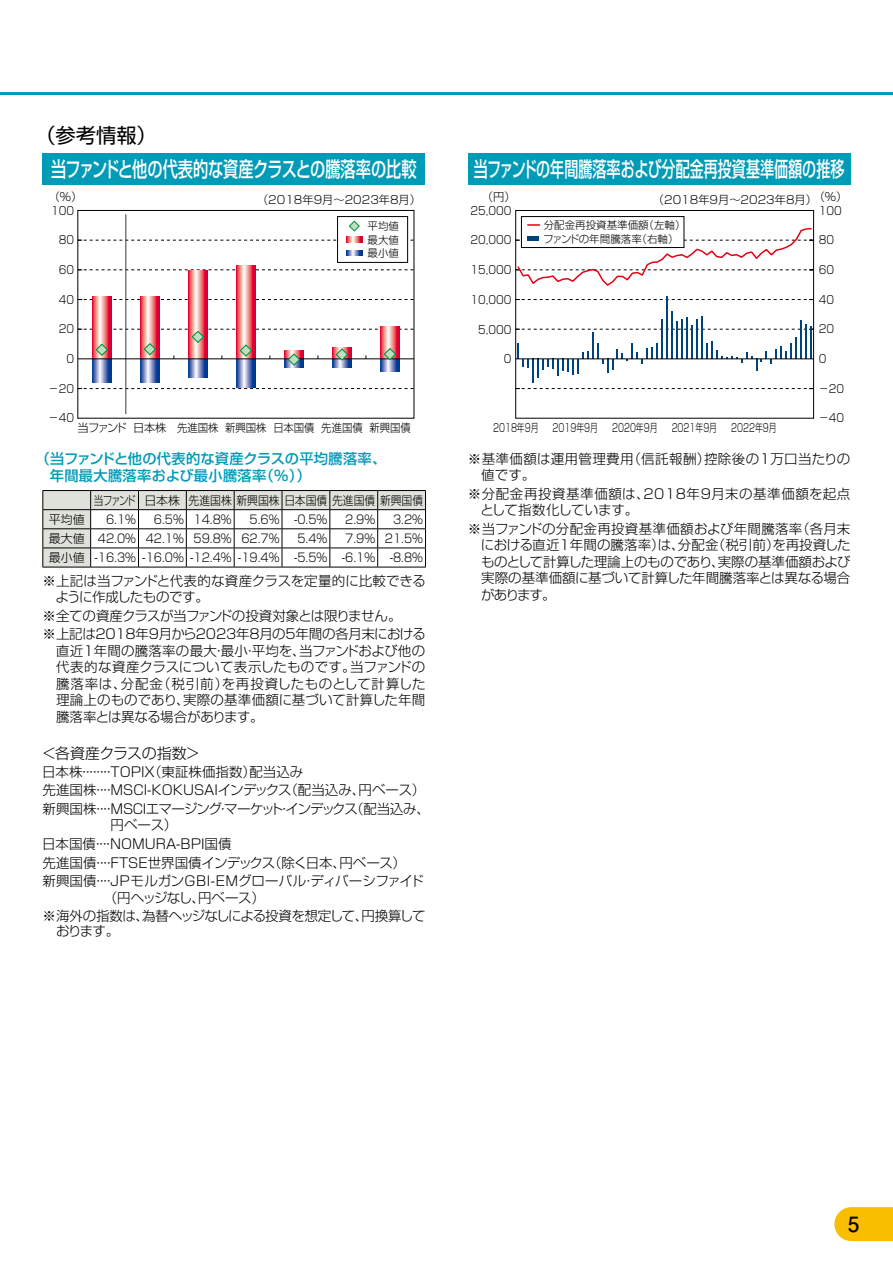
<style>
.page{position:relative;width:893px;height:1263px;background:#fff}
.page>*{position:absolute;margin:0;border:0;box-sizing:border-box;transform-origin:0 0}
.t1{font:500 21px "Shin Go Pr 5";color:#fff;scale:.67 1}
.t2{font:500 21px "Shin Go Pr 5";color:#fff;scale:.72 1}
.t3{font:700 21px "Futo Go B101 Pr 5";color:#000}
.t4{font:20.25px "Shin Go Pr 5";color:#000}
.t5{font:300 15px "Shin Go Pr 5";letter-spacing:-.02em;color:#000}
.t6{font:500 14.25px/16.5px "Shin Go Pr 5";letter-spacing:.02em;color:#009bb6}
.t7{font:300 13.5px/16.5px "Shin Go Pr 5";letter-spacing:-.01em;color:#000}
.t8{font:300 13.5px/17.7px "Shin Go Pr 5";letter-spacing:-.04em;color:#000}
.t9{font:300 13.5px/16.5px "Shin Go Pr 5";letter-spacing:.04em;color:#000}
.t10{font:300 13.5px/16.5px "Shin Go Pr 5";letter-spacing:.03em;color:#000}
.t11{font:300 12px/19.2px "Shin Go Pr 5";color:#000;text-align:right;scale:.9 1}
.t12{font:300 12px "Shin Go Pr 5";color:#000;scale:.8 1}
.t13{font:300 12px "Shin Go Pr 5";color:#000}
.t14{font:300 11.25px "Shin Go Pr 5";color:#000}
.t15{font:300 11.25px "Shin Go Pr 5";color:#000;scale:.9 1}
.t16{font:300 11.25px "Shin Go Pr 5";color:#000;scale:.7 1}
.t17{font:300 10.5px/13.5px "Shin Go Pr 5";color:#000;text-align:justify}
</style>
<div class="page">
<hr style="left:0;top:92px;width:893px;height:3px;background:#009bb6">
<svg style="left:834px;top:1207px;width:59px;height:34px;background:#fac212"></svg>
<div style="left:43px;top:153px;width:382px;height:32px;background:#009bb6"></div>
<div style="left:468px;top:153px;width:382px;height:32px;background:#009bb6"></div>
<svg style="left:43px;top:490px;width:383px;height:77px"></svg>
<hr style="left:43px;top:567px;width:48px;height:1px;background:#000">
<hr style="left:91px;top:567px;width:47px;height:1px;background:#000">
<hr style="left:138px;top:567px;width:48px;height:1px;background:#000">
<hr style="left:186px;top:567px;width:48px;height:1px;background:#000">
<hr style="left:234px;top:567px;width:48px;height:1px;background:#000">
<hr style="left:282px;top:567px;width:48px;height:1px;background:#000">
<hr style="left:330px;top:567px;width:48px;height:1px;background:#000">
<hr style="left:378px;top:567px;width:48px;height:1px;background:#000">
<svg style="left:517px;top:388px;width:295px;height:1px"></svg>
<svg style="left:517px;top:329px;width:293px;height:1px"></svg>
<svg style="left:517px;top:299px;width:295px;height:1px"></svg>
<div style="left:515px;top:210px;width:299px;height:208px;border:1px solid #000"></div>
<hr style="left:810px;top:326px;width:2px;height:33px;background:#00437c">
<hr style="left:805px;top:325px;width:2px;height:34px;background:#00437c">
<hr style="left:800px;top:320px;width:2px;height:39px;background:#00437c">
<hr style="left:795px;top:337px;width:2px;height:22px;background:#00437c">
<svg style="left:706px;top:342px;width:86px;height:29px"></svg>
<hr style="left:701px;top:316px;width:2px;height:43px;background:#00437c">
<hr style="left:696px;top:319px;width:2px;height:40px;background:#00437c">
<hr style="left:691px;top:325px;width:2px;height:34px;background:#00437c">
<hr style="left:686px;top:317px;width:2px;height:42px;background:#00437c">
<hr style="left:681px;top:320px;width:2px;height:39px;background:#00437c">
<hr style="left:676px;top:321px;width:2px;height:38px;background:#00437c">
<hr style="left:671px;top:311px;width:2px;height:48px;background:#00437c">
<hr style="left:666px;top:297px;width:2px;height:62px;background:#00437c">
<hr style="left:661px;top:320px;width:2px;height:39px;background:#00437c">
<svg style="left:597px;top:343px;width:61px;height:30px"></svg>
<hr style="left:592px;top:332px;width:2px;height:27px;background:#00437c">
<svg style="left:537px;top:352px;width:52px;height:26px"></svg>
<hr style="left:532px;top:359px;width:2px;height:24px;background:#00437c">
<svg style="left:517px;top:343px;width:12px;height:24px"></svg>
<div style="left:521px;top:216px;width:163px;height:32px;border:1px solid #000"></div>
<svg style="left:516px;top:224px;width:298px;height:63px"></svg>
<hr style="left:516px;top:359px;width:298px;height:1px;background:#000">
<svg style="left:80px;top:388px;width:332px;height:1px"></svg>
<svg style="left:80px;top:299px;width:332px;height:1px"></svg>
<svg style="left:80px;top:269px;width:332px;height:2px"></svg>
<svg style="left:80px;top:240px;width:332px;height:1px"></svg>
<div style="left:78px;top:210px;width:336px;height:208px;border:1px solid #000"></div>
<hr style="left:125px;top:214px;width:1px;height:200px;background:#3e3a39">
<div style="left:338px;top:217px;width:70px;height:45px;background:#fff"></div>
<div style="left:337px;top:216px;width:71px;height:47px;border:1px solid #000"></div>
<svg style="left:346px;top:236px;width:16px;height:6px"></svg>
<svg style="left:346px;top:250px;width:16px;height:6px"></svg>
<svg style="left:349px;top:220px;width:11px;height:12px"></svg>
<svg style="left:380px;top:367px;width:20px;height:5px"></svg>
<svg style="left:332px;top:367px;width:20px;height:1px"></svg>
<svg style="left:236px;top:367px;width:19px;height:21px"></svg>
<svg style="left:188px;top:367px;width:19px;height:10px"></svg>
<svg style="left:140px;top:367px;width:19px;height:16px"></svg>
<svg style="left:92px;top:367px;width:19px;height:16px"></svg>
<svg style="left:380px;top:327px;width:20px;height:2px"></svg>
<svg style="left:236px;top:266px;width:19px;height:63px"></svg>
<svg style="left:188px;top:270px;width:19px;height:59px"></svg>
<svg style="left:140px;top:296px;width:19px;height:33px"></svg>
<svg style="left:92px;top:297px;width:19px;height:32px"></svg>
<svg style="left:78px;top:329px;width:336px;height:38px"></svg>
<h2 class="t4" style="left:35px;top:119px;width:123px">（参考情報）</h2>
<h1 class="t2" style="left:51px;top:152px;width:509px">当ファンドと他の代表的な資産クラスとの騰落率の比較</h1>
<h1 class="t1" style="left:474px;top:152px;width:555px">当ファンドの年間騰落率および分配金再投資基準価額の推移</h1>
<p class="t14" style="left:49px;top:188px;width:35px">（％）</p>
<p class="t14" style="left:257px;top:191px;width:166px">（2018年9月～2023年8月）</p>
<p class="t14" style="left:653px;top:191px;width:166px">（2018年9月～2023年8月）</p>
<p class="t14" style="left:482px;top:188px;width:35px">（円）</p>
<p class="t14" style="left:814px;top:188px;width:35px">（％）</p>
<p class="t17" style="left:543px;top:231px;width:137px">ファンドの年間騰落率（右軸）</p>
<p class="t15" style="left:51px;top:201px;width:27px">100</p>
<p class="t15" style="left:471px;top:201px;width:47px">25,000</p>
<p class="t15" style="left:819px;top:201px;width:27px">100</p>
<p class="t15" style="left:819px;top:231px;width:19px">80</p>
<p class="t15" style="left:819px;top:260px;width:19px">60</p>
<p class="t15" style="left:819px;top:290px;width:19px">40</p>
<p class="t15" style="left:819px;top:320px;width:19px">20</p>
<p class="t15" style="left:819px;top:350px;width:10px">0</p>
<p class="t15" style="left:819px;top:379px;width:30px">－20</p>
<p class="t15" style="left:819px;top:409px;width:30px">－40</p>
<p class="t17" style="left:544px;top:218px;width:143px">分配金再投資基準価額（左軸）</p>
<p class="t17" style="left:368px;top:218px;width:33px">平均値最大値最小値</p>
<p class="t15" style="left:59px;top:231px;width:19px">80</p>
<p class="t15" style="left:471px;top:231px;width:47px">20,000</p>
<p class="t15" style="left:59px;top:260px;width:19px">60</p>
<p class="t15" style="left:471px;top:261px;width:47px">15,000</p>
<p class="t15" style="left:59px;top:290px;width:19px">40</p>
<p class="t15" style="left:471px;top:290px;width:47px">10,000</p>
<p class="t15" style="left:59px;top:320px;width:19px">20</p>
<p class="t15" style="left:478px;top:320px;width:39px">5,000</p>
<p class="t15" style="left:66px;top:350px;width:10px">0</p>
<p class="t15" style="left:504px;top:350px;width:10px">0</p>
<p class="t15" style="left:49px;top:379px;width:30px">－20</p>
<p class="t15" style="left:49px;top:409px;width:30px">－40</p>
<p class="t16" style="left:493px;top:419px;width:151px">2018年9月 2019年9月</p>
<p class="t16" style="left:612px;top:419px;width:66px">2020年9月</p>
<p class="t16" style="left:672px;top:419px;width:66px">2021年9月</p>
<p class="t16" style="left:731px;top:419px;width:66px">2022年9月</p>
<p class="t14" style="left:77px;top:419px;width:335px">当ファンド日本株 先進国株 新興国株 日本国債 先進国債 新興国債</p>
<p class="t6" style="left:50px;top:449px;width:338px;text-indent:-14px">（当ファンドと他の代表的な資産クラスの平均騰落率、年間最大騰落率および最小騰落率（％））</p>
<p class="t12" style="left:94px;top:490px;width:413px">当ファンド 日本株 先進国株新興国株日本国債先進国債新興国債</p>
<p class="t13" style="left:49px;top:509px;width:37px">平均値</p>
<p class="t11" style="left:106px;top:508px;width:35px">6.1%</p>
<p class="t11" style="left:154px;top:508px;width:88px">6.5% 14.8%</p>
<p class="t11" style="left:250px;top:508px;width:88px">5.6% -0.5%</p>
<p class="t11" style="left:345px;top:508px;width:35px">2.9%</p>
<p class="t11" style="left:393px;top:508px;width:35px">3.2%</p>
<p class="t13" style="left:49px;top:528px;width:232px">最大値 42.0% 42.1% 59.8% 62.7%</p>
<p class="t11" style="left:297px;top:528px;width:35px">5.4%</p>
<p class="t11" style="left:49px;top:528px;width:417px">7.9% 21.5%<br>最小値 -16.3% -16.0% -12.4% -19.4% -5.5% -6.1% -8.8%</p>
<p class="t7" style="left:56px;top:571px;width:372px;text-indent:-13px">※上記は当ファンドと代表的な資産クラスを定量的に比較できるように作成したものです。</p>
<p class="t7" style="left:43px;top:605px;width:385px;line-height:18.6px">※全ての資産クラスが当ファンドの投資対象とは限りません。<br>※上記は2018年9月から2023年8月の5年間の各月末における</p>
<p class="t7" style="left:56px;top:641px;width:371px;text-align:justify">直近1年間の騰落率の最大・最小・平均を、当ファンドおよび他の代表的な資産クラスについて表示したものです。当ファンドの騰落率は、分配金（税引前）を再投資したものとして計算した理論上のものであり、実際の基準価額に基づいて計算した年間騰落率とは異なる場合があります。</p>
<p class="t5" style="left:42px;top:741px;width:160px">＜各資産クラスの指数＞</p>
<p class="t7" style="left:42px;top:761px;width:389px;line-height:18.6px">日本株・・・・・・・・TOPIX（東証株価指数）配当込み<br>先進国株・・・・MSCI-KOKUSAIインデックス（配当込み、円ベース）新興国株・・・・MSCIエマージング・マーケット・インデックス（配当込み、</p>
<p class="t7" style="left:42px;top:815px;width:383px;line-height:18.6px;text-indent:68px">円ベース）<br>日本国債・・・・NOMURA-BPI国債<br>先進国債・・・・FTSE世界国債インデックス（除く日本、円ベース）<br>新興国債・・・・JPモルガンGBI-EMグローバル・ディバーシファイド</p>
<p class="t8" style="left:43px;top:888px;width:384px;text-indent:61px">（円ヘッジなし、円ベース）<br>※海外の指数は、為替ヘッジなしによる投資を想定して、円換算して</p>
<p class="t7" style="left:56px;top:921px;width:65px">おります。</p>
<p class="t10" style="left:481px;top:449px;width:371px;text-indent:-14px">※基準価額は運用管理費用（信託報酬）控除後の1万口当たりの値です。</p>
<p class="t9" style="left:480px;top:484px;width:371px;text-indent:-13px">※分配金再投資基準価額は、2018年9月末の基準価額を起点として指数化しています。</p>
<p class="t7" style="left:481px;top:519px;width:371px;text-align:justify;text-indent:-13px">※当ファンドの分配金再投資基準価額および年間騰落率（各月末における直近1年間の騰落率）は、分配金（税引前）を再投資したものとして計算した理論上のものであり、実際の基準価額および実際の基準価額に基づいて計算した年間騰落率とは異なる場合があります。</p>
<h1 class="t3" style="left:848px;top:1207px;width:13px">5</h1>
</div>
